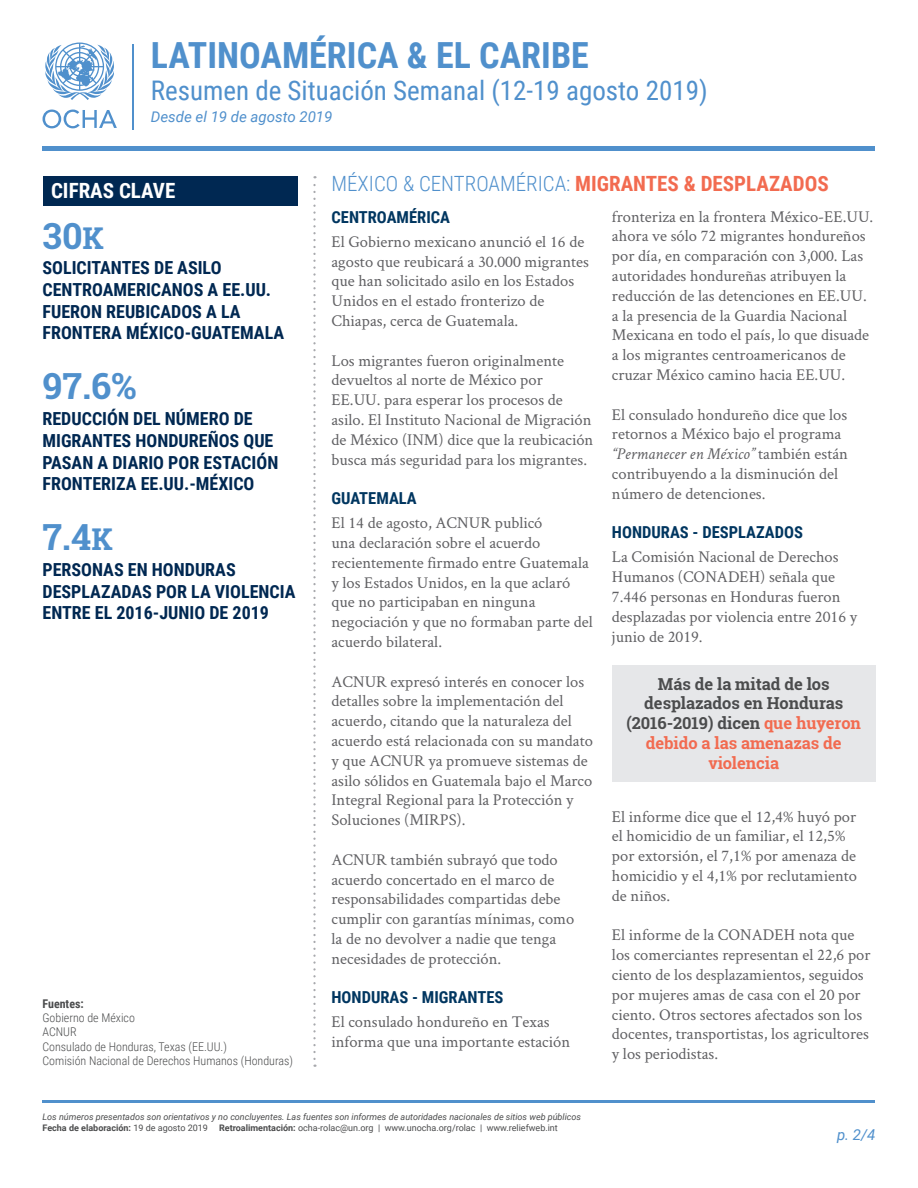
<style>
.page{position:relative;width:918px;height:1188px;background:#fff}
.page>*{position:absolute;margin:0;border:0;box-sizing:border-box;transform-origin:0 0}
.t1{font:700 36px "Roboto Condensed";color:#5090cc}
.t2{font:700 36px "Roboto Slab";color:#5090cc}
.t3{font:27px "Roboto Condensed";color:#5090cc}
.t4{font:300 21px "Roboto Condensed";color:#5090cc}
.t5{font:700 21px "Roboto Condensed";color:#fff}
.t6{font:700 18px/21.6px "Roboto Condensed";color:#002852}
.t7{font:16.5px/19.8px "Crimson Text";color:#606063}
.t8{font:700 16.5px/19.8px "Roboto Slab";letter-spacing:-.005em;color:#4b4c4d;text-align:center}
.t9{font:700 16.5px "Roboto Condensed";color:#003660}
.t10{font:italic 15px "Roboto";color:#5090cc}
.t11{font:300 12px/14.4px "Roboto Condensed";color:#4b4c4d}
.t12{font:700 12px "Roboto Condensed";color:#4b4c4d}
.t13{font:italic 9px/10.8px "Roboto";color:#4b4c4d}
.s1{font-weight:700;color:#f26b50}
.s2{font-size:30px}
.s3{font-weight:700;font-style:normal}
.s4{font-style:normal}
.s5{font-style:italic}
.s6{color:#f26b50}
</style>
<div class="page">
<hr style="left:43px;top:1101px;width:832px;height:2px;background:#5090cc">
<div style="left:43px;top:146px;width:832px;height:5px;background:#5090cc"></div>
<hr style="left:133px;top:44px;width:1px;height:86px;background:#5090cc">
<svg style="left:43px;top:110px;width:74px;height:18px"></svg>
<svg style="left:45px;top:43px;width:69px;height:57px"></svg>
<svg style="left:313px;top:176px;width:3px;height:883px"></svg>
<div style="left:612px;top:665px;width:263px;height:117px;background:#e6e7e9"></div>
<div style="left:43px;top:176px;width:254px;height:30px;background:#002852"></div>
<h1 class="t1" style="left:151px;top:30px;width:439px">LATINOAMÉRICA &amp; EL CARIBE</h1>
<h2 class="t3" style="left:151px;top:71px;width:558px">Resumen de Situación Semanal (12-19 agosto 2019)</h2>
<p class="t10" style="left:151px;top:106px;width:183px">Desde el 19 de agosto 2019</p>
<p class="t5" style="left:51px;top:176px;width:126px">CIFRAS CLAVE</p>
<p class="t4" style="left:332px;top:169px;width:499px">MÉXICO &amp; CENTROAMÉRICA: <span class="s1">MIGRANTES &amp; DESPLAZADOS</span></p>
<h1 class="t2" style="left:43px;top:211px;width:63px">30<span class="s2">K</span></h1>
<p class="t6" style="left:43px;top:257px;width:243px">SOLICITANTES DE ASILO<br>CENTROAMERICANOS A EE.UU.<br>FUERON REUBICADOS A LA<br>FRONTERA MÉXICO-GUATEMALA</p>
<h1 class="t2" style="left:43px;top:362px;width:95px">97.6%</h1>
<p class="t6" style="left:43px;top:407px;width:237px">REDUCCIÓN DEL NÚMERO DE<br>MIGRANTES HONDUREÑOS QUE<br>PASAN A DIARIO POR ESTACIÓN<br>FRONTERIZA EE.UU.-MÉXICO</p>
<h1 class="t2" style="left:43px;top:513px;width:72px">7.4<span class="s2">K</span></h1>
<p class="t6" style="left:43px;top:558px;width:255px">PERSONAS EN HONDURAS<br>DESPLAZADAS POR LA VIOLENCIA<br>ENTRE EL 2016-JUNIO DE 2019</p>
<p class="t12" style="left:43px;top:995px;width:43px">Fuentes:</p>
<p class="t11" style="left:43px;top:1010px;width:252px">Gobierno de México<br>ACNUR<br>Consulado de Honduras, Texas (EE.UU.)<br>Comisión Nacional de Derechos Humanos (Honduras)</p>
<p class="t9" style="left:332px;top:205px;width:120px">CENTROAMÉRICA</p>
<p class="t7" style="left:332px;top:231px;width:259px">El Gobierno mexicano anunció el 16 de agosto que reubicará a 30.000 migrantes que han solicitado asilo en los Estados Unidos en el estado fronterizo de Chiapas, cerca de Guatemala.</p>
<p class="t7" style="left:332px;top:350px;width:263px">Los migrantes fueron originalmente devueltos al norte de México por EE.UU. para esperar los procesos de asilo. El Instituto Nacional de Migración de México (INM) dice que la reubicación busca más seguridad para los migrantes.</p>
<p class="t9" style="left:332px;top:487px;width:87px">GUATEMALA</p>
<p class="t7" style="left:332px;top:512px;width:263px">El 14 de agosto, ACNUR publicó<br>una declaración sobre el acuerdo recientemente firmado entre Guatemala y los Estados Unidos, en la que aclaró que no participaban en ninguna negociación y que no formaban parte del acuerdo bilateral.</p>
<p class="t7" style="left:332px;top:671px;width:263px">ACNUR expresó interés en conocer los detalles sobre la implementación del acuerdo, citando que la naturaleza del acuerdo está relacionada con su mandato y que ACNUR ya promueve sistemas de asilo sólidos en Guatemala bajo el Marco Integral Regional para la Protección y Soluciones (MIRPS).</p>
<p class="t7" style="left:332px;top:849px;width:244px">ACNUR también subrayó que todo acuerdo concertado en el marco de responsabilidades compartidas debe cumplir con garantías mínimas, como la de no devolver a nadie que tenga necesidades de protección.</p>
<p class="t9" style="left:332px;top:986px;width:173px">HONDURAS - MIGRANTES</p>
<p class="t7" style="left:332px;top:1012px;width:240px">El consulado hondureño en Texas informa que una importante estación</p>
<p class="t13" style="left:43px;top:1111px;width:540px">Los números presentados son orientativos y no concluyentes. Las fuentes son informes de autoridades nacionales de sitios web públicos<br><span class="s3">Fecha de elaboración:</span> <span class="s4">19 de agosto 2019</span> <span class="s3">Retroalimentación:</span> <span class="s4">ocha-rolac@un.org | www.unocha.org/rolac | www.reliefweb.int</span></p>
<p class="t7" style="left:612px;top:206px;width:263px">fronteriza en la frontera México-EE.UU. ahora ve sólo 72 migrantes hondureños por día, en comparación con 3,000. Las autoridades hondureñas atribuyen la reducción de las detenciones en EE.UU. a la presencia de la Guardia Nacional Mexicana en todo el país, lo que disuade a los migrantes centroamericanos de cruzar México camino hacia EE.UU.</p>
<p class="t7" style="left:612px;top:404px;width:238px">El consulado hondureño dice que los retornos a México bajo el programa <span class="s5">“Permanecer en México”</span> también están contribuyendo a la disminución del número de detenciones.</p>
<p class="t9" style="left:612px;top:521px;width:192px">HONDURAS - DESPLAZADOS</p>
<p class="t7" style="left:612px;top:547px;width:247px">La Comisión Nacional de Derechos<br>Humanos (CONADEH) señala que<br>7.446 personas en Honduras fueron desplazadas por violencia entre 2016 y junio de 2019.</p>
<p class="t8" style="left:627px;top:673px;width:236px">Más de la mitad de los desplazados en Honduras (2016-2019) dicen <span class="s6">que huyeron debido a las amenazas de violencia</span></p>
<p class="t7" style="left:612px;top:806px;width:247px">El informe dice que el 12,4% huyó por el homicidio de un familiar, el 12,5% por extorsión, el 7,1% por amenaza de homicidio y el 4,1% por reclutamiento de niños.</p>
<p class="t7" style="left:612px;top:925px;width:260px">El informe de la CONADEH nota que los comerciantes representan el 22,6 por ciento de los desplazamientos, seguidos por mujeres amas de casa con el 20 por ciento. Otros sectores afectados son los docentes, transportistas, los agricultores y los periodistas.</p>
<p class="t10" style="left:837px;top:1124px;width:40px">p. 2/4</p>
</div>
